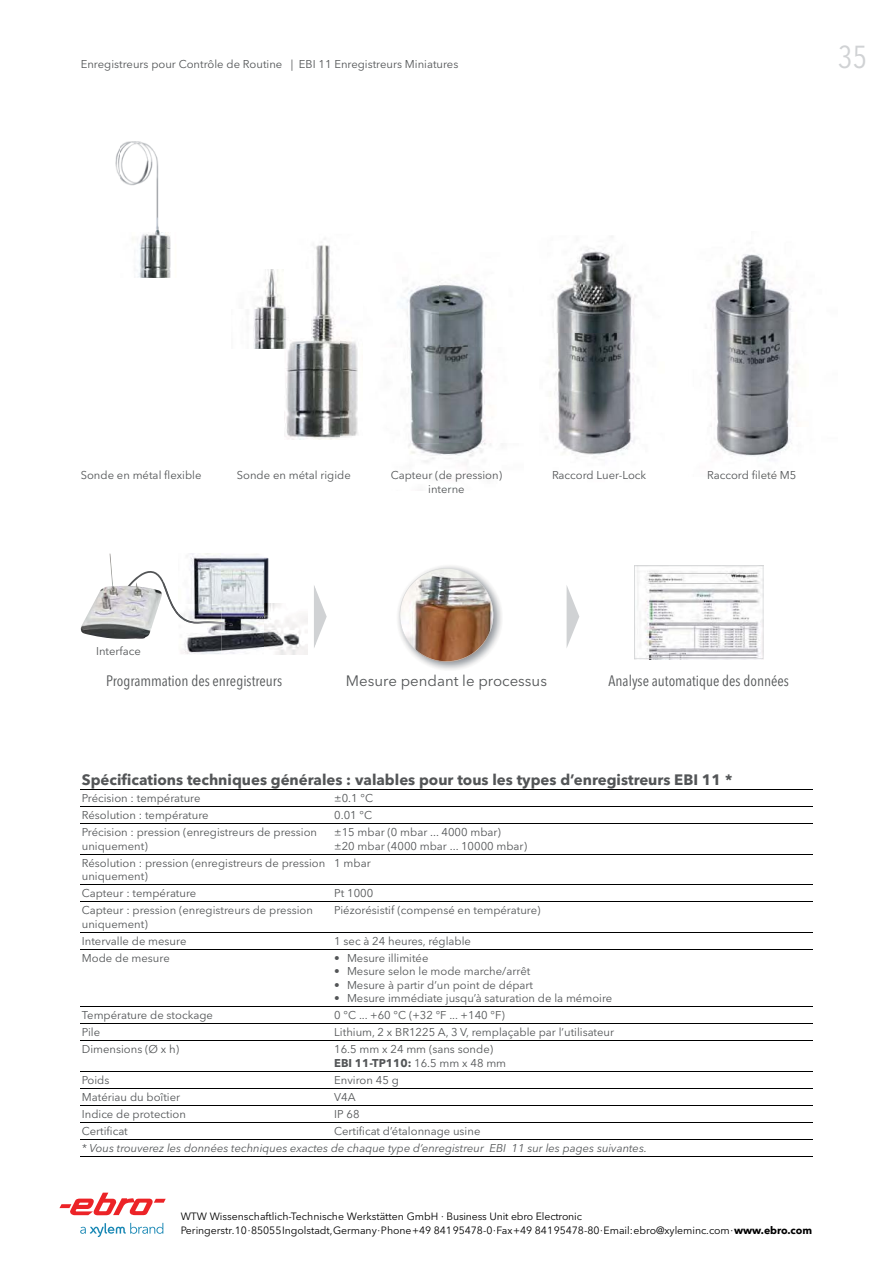
<style>
.page{position:relative;width:893px;height:1263px;background:#fff}
.page>*{position:absolute;margin:0;border:0;box-sizing:border-box;transform-origin:0 0}
.t1{font:condensed 31.5px "Avenir Next LT Pro";color:#d0d2d4}
.t2{font:700 15px "Avenir Next LT Pro";color:#535557}
.t3{font:condensed 15px "Avenir Next LT Pro";color:#535557}
.t4{font:15px "Avenir Next LT Pro";color:#535557}
.t5{font:11.25px/13.5px "Avenir Next LT Pro";color:#535557}
.t6{font:italic 11.25px "Avenir Next LT Pro";color:#535557}
.t7{font:10.5px/13.5px "Avenir Next LT Pro";letter-spacing:-.005em;color:#000}
.s1{font-weight:700}
</style>
<div class="page">
<img style="left:115px;top:141px;width:56px;height:137px">
<img style="left:552px;top:236px;width:72px;height:98px">
<img style="left:624px;top:288px;width:12px;height:145px">
<img style="left:550px;top:334px;width:74px;height:99px">
<img style="left:547px;top:433px;width:88px;height:25px">
<img style="left:399px;top:281px;width:86px;height:66px">
<img style="left:410px;top:347px;width:76px;height:96px">
<img style="left:408px;top:443px;width:83px;height:22px">
<img style="left:712px;top:254px;width:79px;height:75px">
<img style="left:711px;top:329px;width:83px;height:128px">
<img style="left:398px;top:566px;width:104px;height:104px">
<svg style="left:400px;top:568px;width:93px;height:94px"></svg>
<svg style="left:634px;top:565px;width:129px;height:94px"></svg>
<svg style="left:316px;top:590px;width:11px;height:53px"></svg>
<svg style="left:566px;top:585px;width:13px;height:63px"></svg>
<img style="left:81px;top:554px;width:81px;height:85px">
<img style="left:181px;top:554px;width:127px;height:100px">
<img style="left:314px;top:585px;width:2px;height:63px">
<img style="left:164px;top:582px;width:14px;height:34px">
<img style="left:178px;top:613px;width:55px;height:13px">
<img style="left:286px;top:242px;width:55px;height:146px">
<img style="left:285px;top:388px;width:56px;height:52px">
<img style="left:341px;top:341px;width:17px;height:96px">
<img style="left:253px;top:270px;width:58px;height:79px">
<hr style="left:80px;top:789px;width:253px;height:1px;background:#000">
<hr style="left:333px;top:789px;width:479px;height:1px;background:#000">
<hr style="left:80px;top:806px;width:253px;height:1px;background:#000">
<hr style="left:333px;top:806px;width:479px;height:1px;background:#000">
<hr style="left:80px;top:823px;width:253px;height:1px;background:#000">
<hr style="left:333px;top:823px;width:479px;height:1px;background:#000">
<hr style="left:80px;top:854px;width:253px;height:1px;background:#000">
<hr style="left:333px;top:854px;width:479px;height:1px;background:#000">
<hr style="left:80px;top:884px;width:253px;height:1px;background:#000">
<hr style="left:333px;top:884px;width:479px;height:1px;background:#000">
<hr style="left:80px;top:901px;width:253px;height:1px;background:#000">
<hr style="left:333px;top:901px;width:479px;height:1px;background:#000">
<hr style="left:80px;top:932px;width:253px;height:1px;background:#000">
<hr style="left:333px;top:932px;width:479px;height:1px;background:#000">
<hr style="left:333px;top:949px;width:479px;height:1px;background:#000">
<hr style="left:80px;top:1040px;width:253px;height:1px;background:#000">
<hr style="left:333px;top:1040px;width:479px;height:1px;background:#000">
<hr style="left:80px;top:1071px;width:253px;height:1px;background:#000">
<hr style="left:333px;top:1071px;width:479px;height:1px;background:#000">
<hr style="left:80px;top:1088px;width:253px;height:1px;background:#000">
<hr style="left:333px;top:1088px;width:479px;height:1px;background:#000">
<hr style="left:80px;top:1105px;width:253px;height:1px;background:#000">
<hr style="left:333px;top:1105px;width:479px;height:1px;background:#000">
<hr style="left:80px;top:1122px;width:253px;height:1px;background:#000">
<hr style="left:333px;top:1122px;width:479px;height:1px;background:#000">
<hr style="left:80px;top:1139px;width:253px;height:1px;background:#000">
<hr style="left:333px;top:1139px;width:479px;height:1px;background:#000">
<hr style="left:80px;top:949px;width:253px;height:1px;background:#000">
<hr style="left:80px;top:1156px;width:253px;height:1px;background:#000">
<hr style="left:333px;top:1156px;width:479px;height:1px;background:#000">
<hr style="left:333px;top:1006px;width:479px;height:1px;background:#000">
<hr style="left:333px;top:1023px;width:479px;height:1px;background:#000">
<hr style="left:80px;top:1006px;width:253px;height:1px;background:#000">
<hr style="left:80px;top:1023px;width:253px;height:1px;background:#000">
<svg style="left:80px;top:1223px;width:83px;height:14px"></svg>
<svg style="left:59px;top:1193px;width:107px;height:22px"></svg>
<p class="t5" style="left:81px;top:58px;width:379px">Enregistreurs pour Contrôle de Routine | EBI 11 Enregistreurs Miniatures</p>
<h1 class="t1" style="left:838px;top:44px;width:31px">35</h1>
<p class="t5" style="left:81px;top:469px;width:122px">Sonde en métal flexible</p>
<p class="t5" style="left:552px;top:469px;width:96px">Raccord Luer-Lock</p>
<p class="t5" style="left:707px;top:469px;width:91px">Raccord fileté M5</p>
<p class="t5" style="left:237px;top:469px;width:115px">Sonde en métal rigide</p>
<p class="t5" style="left:391px;top:469px;width:113px;text-align:center">Capteur (de pression) interne</p>
<p class="t5" style="left:96px;top:645px;width:46px">Interface</p>
<h2 class="t3" style="left:106px;top:674px;width:177px">Programmation des enregistreurs</h2>
<h2 class="t4" style="left:346px;top:675px;width:203px">Mesure pendant le processus</h2>
<h2 class="t3" style="left:609px;top:674px;width:182px">Analyse automatique des données</h2>
<h2 class="t2" style="left:82px;top:774px;width:652px">Spécifications techniques générales : valables pour tous les types d’enregistreurs EBI 11 *</h2>
<p class="t5" style="left:82px;top:793px;width:120px">Précision : température</p>
<p class="t5" style="left:334px;top:793px;width:40px">±0.1 °C</p>
<p class="t5" style="left:82px;top:810px;width:128px">Résolution : température</p>
<p class="t5" style="left:334px;top:810px;width:39px">0.01 °C</p>
<p class="t5" style="left:82px;top:827px;width:237px">Précision : pression (enregistreurs de pression uniquement)</p>
<p class="t5" style="left:334px;top:827px;width:194px">±15 mbar (0 mbar ... 4000 mbar)<br>±20 mbar (4000 mbar ... 10000 mbar)</p>
<p class="t5" style="left:82px;top:857px;width:245px">Résolution : pression (enregistreurs de pression uniquement)</p>
<p class="t5" style="left:334px;top:857px;width:38px">1 mbar</p>
<p class="t5" style="left:82px;top:888px;width:116px">Capteur : température</p>
<p class="t5" style="left:334px;top:888px;width:41px">Pt 1000</p>
<p class="t5" style="left:82px;top:905px;width:232px">Capteur : pression (enregistreurs de pression uniquement)</p>
<p class="t5" style="left:334px;top:905px;width:208px">Piézorésistif (compensé en température)</p>
<p class="t5" style="left:82px;top:935px;width:106px">Intervalle de mesure</p>
<p class="t5" style="left:334px;top:935px;width:138px">1 sec à 24 heures, réglable</p>
<p class="t5" style="left:82px;top:952px;width:89px">Mode de mesure</p>
<p class="t5" style="left:334px;top:952px;width:96px">• Mesure illimitée</p>
<p class="t5" style="left:334px;top:966px;width:198px">• Mesure selon le mode marche/arrêt</p>
<p class="t5" style="left:334px;top:979px;width:200px">• Mesure à partir d’un point de départ</p>
<p class="t5" style="left:334px;top:993px;width:280px">• Mesure immédiate jusqu’à saturation de la mémoire</p>
<p class="t5" style="left:82px;top:1010px;width:132px">Température de stockage</p>
<p class="t5" style="left:334px;top:1010px;width:172px">0 °C ... +60 °C (+32 °F ... +140 °F)</p>
<p class="t5" style="left:82px;top:1027px;width:20px">Pile</p>
<p class="t5" style="left:334px;top:1027px;width:281px">Lithium, 2 x BR1225 A, 3 V, remplaçable par l’utilisateur</p>
<p class="t5" style="left:82px;top:1044px;width:99px">Dimensions (Ø x h)</p>
<p class="t5" style="left:334px;top:1044px;width:173px">16.5 mm x 24 mm (sans sonde)<br><span class="s1">EBI 11-TP110:</span> 16.5 mm x 48 mm</p>
<p class="t5" style="left:82px;top:1074px;width:29px">Poids</p>
<p class="t5" style="left:334px;top:1074px;width:66px">Environ 45 g</p>
<p class="t5" style="left:82px;top:1091px;width:100px">Matériau du boîtier</p>
<p class="t5" style="left:334px;top:1091px;width:23px">V4A</p>
<p class="t5" style="left:82px;top:1108px;width:106px">Indice de protection</p>
<p class="t5" style="left:334px;top:1108px;width:27px">IP 68</p>
<p class="t5" style="left:82px;top:1125px;width:47px">Certificat</p>
<p class="t5" style="left:334px;top:1125px;width:148px">Certificat d’étalonnage usine</p>
<p class="t6" style="left:82px;top:1144px;width:566px">* Vous trouverez les données techniques exactes de chaque type d’enregistreur EBI 11 sur les pages suivantes.</p>
<p class="t7" style="left:181px;top:1211px;width:633px">WTW Wissenschaftlich-Technische Werkstätten GmbH ∙ Business Unit ebro Electronic<br>Peringerstr. 10 ∙ 85055 Ingolstadt, Germany ∙ Phone +49 841 95478-0 ∙ Fax +49 841 95478-80 ∙ Email: ebro@xyleminc.com ∙ <span class="s1">www.ebro.com</span></p>
</div>
